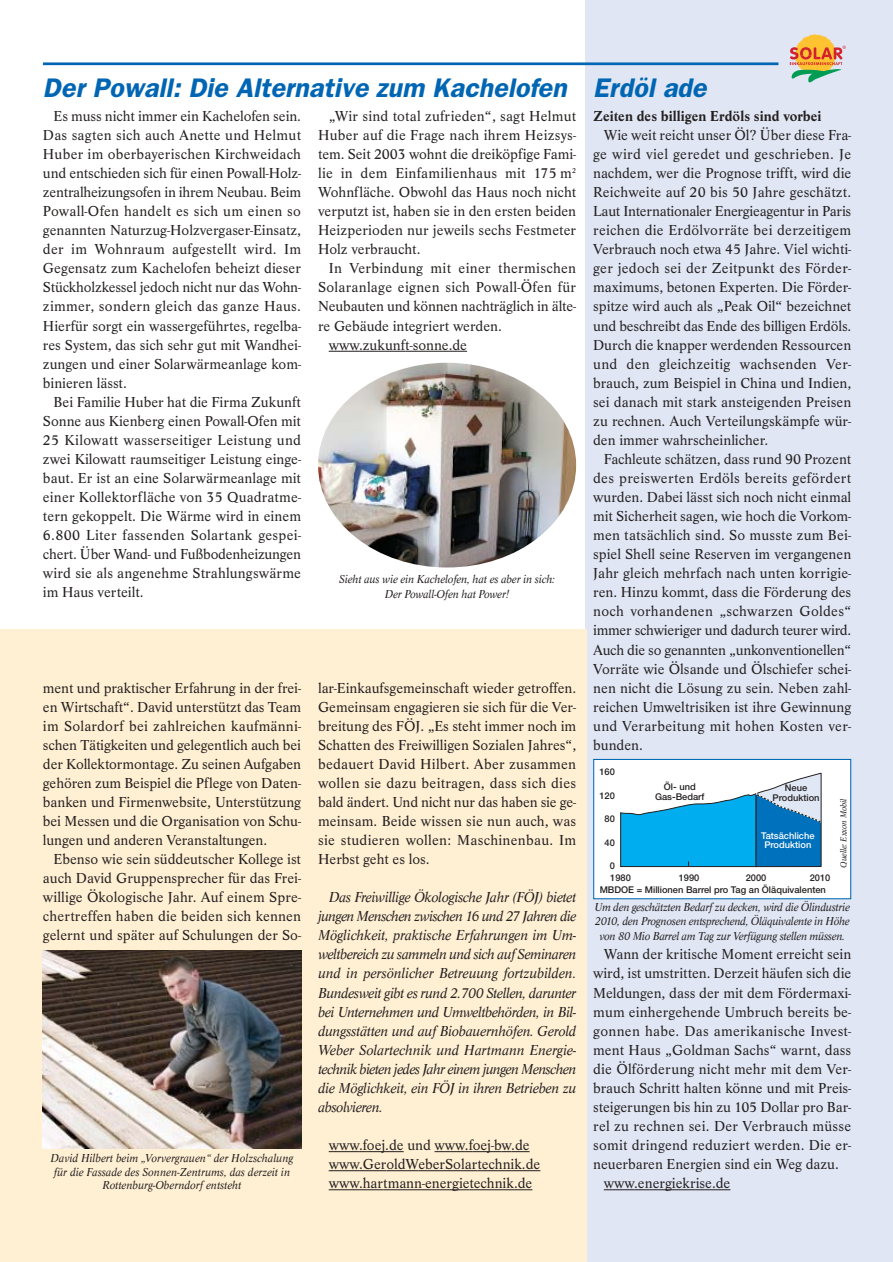
<style>
.page{position:relative;width:893px;height:1262px;background:#fff}
.page>*{position:absolute;margin:0;border:0;box-sizing:border-box;transform-origin:0 0}
.t1{font:italic 600 27px "Franklin Gothic";color:#0066b3}
.t2{font:15px/19px "Life T";color:#231f1f;text-align:justify}
.t3{font:italic 15px/19px "Life T";letter-spacing:-.01em;color:#231f1f;text-align:justify}
.t4{font:15px "Life T";letter-spacing:.02em;color:#231f1f}
.t5{font:700 15px "Life T";letter-spacing:.005em;color:#231f1f}
.t6{font:italic 12px/14.4px "Life T";letter-spacing:-.01em;color:#231f1f;text-align:center;scale:.95 1}
.t7{font:500 9.3px/9.3px "Helvetica Neue";color:#231f1f;text-align:center}
.t8{font:500 9.3px/9.3px "Helvetica Neue";color:#fff;text-align:center}
.t9{font:italic 9px "Life T";letter-spacing:-.005em;color:#231f1f;scale:.95 1}
</style>
<div class="page">
<div style="left:585px;top:0;width:307px;height:1262px;background:#e0e6f4"></div>
<div style="left:0;top:629px;width:586px;height:633px;background:#ffefd3"></div>
<hr style="left:43px;top:62px;width:735px;height:3px;background:#0066b3">
<img style="left:796px;top:33px;width:38px;height:13px">
<svg style="left:789px;top:46px;width:56px;height:37px"></svg>
<hr style="left:329px;top:351px;width:30px;height:1px;background:#231f1f">
<svg style="left:359px;top:351px;width:46px;height:1px"></svg>
<hr style="left:405px;top:351px;width:62px;height:1px;background:#231f1f">
<hr style="left:329px;top:1151px;width:30px;height:1px;background:#231f1f">
<hr style="left:367px;top:1151px;width:36px;height:1px;background:#231f1f">
<hr style="left:434px;top:1151px;width:31px;height:1px;background:#231f1f">
<svg style="left:465px;top:1151px;width:64px;height:1px"></svg>
<hr style="left:329px;top:1170px;width:30px;height:1px;background:#231f1f">
<svg style="left:359px;top:1170px;width:27px;height:1px"></svg>
<hr style="left:386px;top:1170px;width:32px;height:1px;background:#231f1f">
<hr style="left:418px;top:1170px;width:59px;height:1px;background:#231f1f">
<hr style="left:482px;top:1170px;width:40px;height:1px;background:#231f1f">
<svg style="left:522px;top:1170px;width:18px;height:1px"></svg>
<hr style="left:329px;top:1189px;width:30px;height:1px;background:#231f1f">
<svg style="left:359px;top:1189px;width:24px;height:1px"></svg>
<hr style="left:383px;top:1189px;width:69px;height:1px;background:#231f1f">
<svg style="left:452px;top:1189px;width:22px;height:1px"></svg>
<hr style="left:474px;top:1189px;width:40px;height:1px;background:#231f1f">
<svg style="left:514px;top:1189px;width:18px;height:1px"></svg>
<img style="left:43px;top:950px;width:258px;height:198px">
<hr style="left:603px;top:1189px;width:31px;height:1px;background:#231f1f">
<hr style="left:634px;top:1189px;width:31px;height:1px;background:#231f1f">
<hr style="left:665px;top:1189px;width:30px;height:1px;background:#231f1f">
<hr style="left:695px;top:1189px;width:35px;height:1px;background:#231f1f">
<div style="left:593px;top:759px;width:257px;height:139px;background:#fff"></div>
<svg style="left:620px;top:772px;width:202px;height:95px"></svg>
<div style="left:593px;top:759px;width:258px;height:140px;border:1px solid #0066b3"></div>
<img style="left:318px;top:363px;width:258px;height:204px;border-radius:50%">
<h1 class="t1" style="left:43px;top:79px;width:525px">Der Powall: Die Alternative zum Kachelofen</h1>
<p class="t2" style="left:43px;top:108px;width:259px;text-indent:11px">Es muss nicht immer ein Kachelofen sein.<br>Das sagten sich auch Anette und Helmut Huber im oberbayerischen Kirchweidach und entschieden sich für einen Powall-Holz&shy;zentralheizungsofen in ihrem Neubau. Beim Powall-Ofen handelt es sich um einen so genannten Naturzug-Holzvergaser-Einsatz, der im Wohnraum aufgestellt wird. Im Gegensatz zum Kachelofen beheizt dieser Stückholzkessel jedoch nicht nur das Wohn&shy;zimmer, sondern gleich das ganze Haus.<br>Hierfür sorgt ein wassergeführtes, regelba&shy;res System, das sich sehr gut mit Wandhei&shy;zungen und einer Solarwärmeanlage kom&shy;binieren lässt.</p>
<p class="t2" style="left:43px;top:394px;width:259px;text-indent:11px">Bei Familie Huber hat die Firma Zukunft Sonne aus Kienberg einen Powall-Ofen mit 25 Kilowatt wasserseitiger Leistung und zwei Kilowatt raumseitiger Leistung einge&shy;baut. Er ist an eine Solarwärmeanlage mit einer Kollektorfläche von 35 Quadratme&shy;tern gekoppelt. Die Wärme wird in einem 6.800 Liter fassenden Solartank gespei&shy;chert. Über Wand- und Fußbodenheizungen wird sie als angenehme Strahlungswärme im Haus verteilt.</p>
<p class="t2" style="left:318px;top:108px;width:259px;text-indent:11px">„Wir sind total zufrieden“, sagt Helmut Huber auf die Frage nach ihrem Heizsys&shy;tem. Seit 2003 wohnt die dreiköpfige Fami&shy;lie in dem Einfamilienhaus mit 175 m<sup>2<br></sup>Wohnfläche. Obwohl das Haus noch nicht verputzt ist, haben sie in den ersten beiden Heizperioden nur jeweils sechs Festmeter Holz verbraucht.</p>
<p class="t4" style="left:329px;top:263px;width:249px">In Verbindung mit einer thermischen</p>
<p class="t4" style="left:318px;top:282px;width:259px">Solaranlage eignen sich Powall-Öfen für</p>
<p class="t2" style="left:318px;top:298px;width:259px">Neubauten und können nachträglich in älte-</p>
<p class="t2" style="left:318px;top:317px;width:185px">re Gebäude integriert werden.</p>
<p class="t2" style="left:329px;top:336px;width:140px">www.zukunft-sonne.de</p>
<p class="t6" style="left:339px;top:573px;width:229px">Sieht aus wie ein Kachelofen, hat es aber in sich:<br>Der Powall-Ofen hat Power!</p>
<p class="t2" style="left:43px;top:679px;width:260px">ment und praktischer Erfahrung in der frei&shy;en Wirtschaft“. David unterstützt das Team im Solardorf bei zahlreichen kaufmänni&shy;schen Tätigkeiten und gelegentlich auch bei der Kollektormontage. Zu seinen Aufgaben gehören zum Beispiel die Pflege von Daten&shy;banken und Firmenwebsite, Unterstützung bei Messen und die Organisation von Schu&shy;lungen und anderen Veranstaltungen.</p>
<p class="t2" style="left:43px;top:851px;width:259px;text-indent:11px">Ebenso wie sein süddeutscher Kollege ist auch David Gruppensprecher für das Frei&shy;willige Ökologische Jahr. Auf einem Spre&shy;chertreffen haben die beiden sich kennen gelernt und später auf Schulungen der So-</p>
<p class="t6" style="left:51px;top:1152px;width:257px;line-height:13.5px">David Hilbert beim „Vorvergrauen“ der Holzschalung für die Fassade des Sonnen-Zentrums, das derzeit in<br>Rottenburg-Oberndorf entsteht</p>
<p class="t2" style="left:318px;top:679px;width:259px">lar-Einkaufsgemeinschaft wieder getroffen.<br>Gemeinsam engagieren sie sich für die Ver&shy;breitung des FÖJ. „Es steht immer noch im Schatten des Freiwilligen Sozialen Jahres“, bedauert David Hilbert. Aber zusammen wollen sie dazu beitragen, dass sich dies bald ändert. Und nicht nur das haben sie ge&shy;meinsam. Beide wissen sie nun auch, was sie studieren wollen: Maschinenbau. Im Herbst geht es los.</p>
<p class="t3" style="left:318px;top:889px;width:259px;text-indent:11px">Das Freiwillige Ökologische Jahr (FÖJ) bietet jungen Menschen zwischen 16 und 27 Jahren die Möglichkeit, praktische Erfahrungen im Um&shy;weltbereich zu sammeln und sich auf Seminaren und in persönlicher Betreuung fortzubilden.<br>Bundesweit gibt es rund 2.700 Stellen, darunter bei Unternehmen und Umweltbehörden, in Bil&shy;dungsstätten und auf Biobauernhöfen. Gerold Weber Solartechnik und Hartmann Energie&shy;technik bieten jedes Jahr einem jungen Menschen die Möglichkeit, ein FÖJ in ihren Betrieben zu absolvieren.</p>
<p class="t2" style="left:329px;top:1136px;width:213px;text-align:left">www.foej.de und www.foej-bw.de www.GeroldWeberSolartechnik.de www.hartmann-energietechnik.de</p>
<h1 class="t1" style="left:593px;top:79px;width:115px">Erdöl ade</h1>
<p class="t5" style="left:593px;top:110px;width:230px">Zeiten des billigen Erdöls sind vorbei</p>
<p class="t2" style="left:593px;top:127px;width:259px;text-indent:11px">Wie weit reicht unser Öl? Über diese Fra&shy;ge wird viel geredet und geschrieben. Je nachdem, wer die Prognose trifft, wird die Reichweite auf 20 bis 50 Jahre geschätzt.<br>Laut Internationaler Energieagentur in Paris reichen die Erdölvorräte bei derzeitigem Verbrauch noch etwa 45 Jahre. Viel wichti&shy;ger jedoch sei der Zeitpunkt des Förder&shy;maximums, betonen Experten. Die Förder&shy;spitze wird auch als „Peak Oil“ bezeichnet und beschreibt das Ende des billigen Erdöls.<br>Durch die knapper werdenden Ressourcen und den gleichzeitig wachsenden Ver&shy;brauch, zum Beispiel in China und Indien, sei danach mit stark ansteigenden Preisen zu rechnen. Auch Verteilungskämpfe wür&shy;den immer wahrscheinlicher.</p>
<p class="t2" style="left:593px;top:451px;width:260px;text-indent:11px">Fachleute schätzen, dass rund 90 Prozent des preiswerten Erdöls bereits gefördert wurden. Dabei lässt sich noch nicht einmal mit Sicherheit sagen, wie hoch die Vorkom&shy;men tatsächlich sind. So musste zum Bei&shy;spiel Shell seine Reserven im vergangenen Jahr gleich mehrfach nach unten korrigie&shy;ren. Hinzu kommt, dass die Förderung des noch vorhandenen „schwarzen Goldes“ immer schwieriger und dadurch teurer wird.<br>Auch die so genannten „unkonventionellen“ Vorräte wie Ölsande und Ölschiefer schei&shy;nen nicht die Lösung zu sein. Neben zahl&shy;reichen Umweltrisiken ist ihre Gewinnung und Verarbeitung mit hohen Kosten ver&shy;bunden.</p>
<p class="t7" style="left:599px;top:768px;width:17px">160</p>
<p class="t7" style="left:599px;top:792px;width:17px">120</p>
<p class="t7" style="left:604px;top:815px;width:12px">80</p>
<p class="t7" style="left:604px;top:838px;width:12px">40</p>
<p class="t7" style="left:609px;top:862px;width:7px">0</p>
<p class="t7" style="left:655px;top:783px;width:51px">Öl- und<br>Gas-Bedarf</p>
<p class="t7" style="left:772px;top:784px;width:48px">Neue<br>Produktion</p>
<p class="t8" style="left:761px;top:831px;width:55px">Tatsächliche<br>Produktion</p>
<p class="t7" style="left:610px;top:873px;width:22px">1980</p>
<p class="t7" style="left:678px;top:873px;width:22px">1990</p>
<p class="t7" style="left:745px;top:873px;width:22px">2000</p>
<p class="t7" style="left:809px;top:873px;width:22px">2010</p>
<p class="t9" style="left:840px;top:867px;width:74px;rotate:-90deg">Quelle: Exxon Mobil</p>
<p class="t7" style="left:599px;top:886px;width:228px">MBDOE = Millionen Barrel pro Tag an Öläquivalenten</p>
<p class="t6" style="left:594px;top:901px;width:270px">Um den geschätzten Bedarf zu decken, wird die Ölindustrie<br>2010, den Prognosen entsprechend, Öläquivalente in Höhe von 80 Mio Barrel am Tag zur Verfügung stellen müssen.</p>
<p class="t2" style="left:603px;top:946px;width:249px">Wann der kritische Moment erreicht sein</p>
<p class="t2" style="left:593px;top:965px;width:259px">wird, ist umstritten. Derzeit häufen sich die</p>
<p class="t2" style="left:593px;top:984px;width:259px">Meldungen, dass der mit dem Fördermaxi-</p>
<p class="t2" style="left:593px;top:1003px;width:259px">mum einhergehende Umbruch bereits be-</p>
<p class="t4" style="left:593px;top:1025px;width:259px">gonnen habe. Das amerikanische Invest-</p>
<p class="t2" style="left:593px;top:1041px;width:259px">ment Haus „Goldman Sachs“ warnt, dass</p>
<p class="t2" style="left:593px;top:1060px;width:259px">die Ölförderung nicht mehr mit dem Ver-</p>
<p class="t2" style="left:593px;top:1079px;width:259px">brauch Schritt halten könne und mit Preis-</p>
<p class="t2" style="left:593px;top:1098px;width:259px">steigerungen bis hin zu 105 Dollar pro Bar-</p>
<p class="t4" style="left:593px;top:1120px;width:259px">rel zu rechnen sei. Der Verbrauch müsse</p>
<p class="t2" style="left:593px;top:1136px;width:259px">somit dringend reduziert werden. Die er-</p>
<p class="t2" style="left:593px;top:1156px;width:247px">neuerbaren Energien sind ein Weg dazu.</p>
<p class="t2" style="left:603px;top:1175px;width:128px">www.energiekrise.de</p>
</div>
